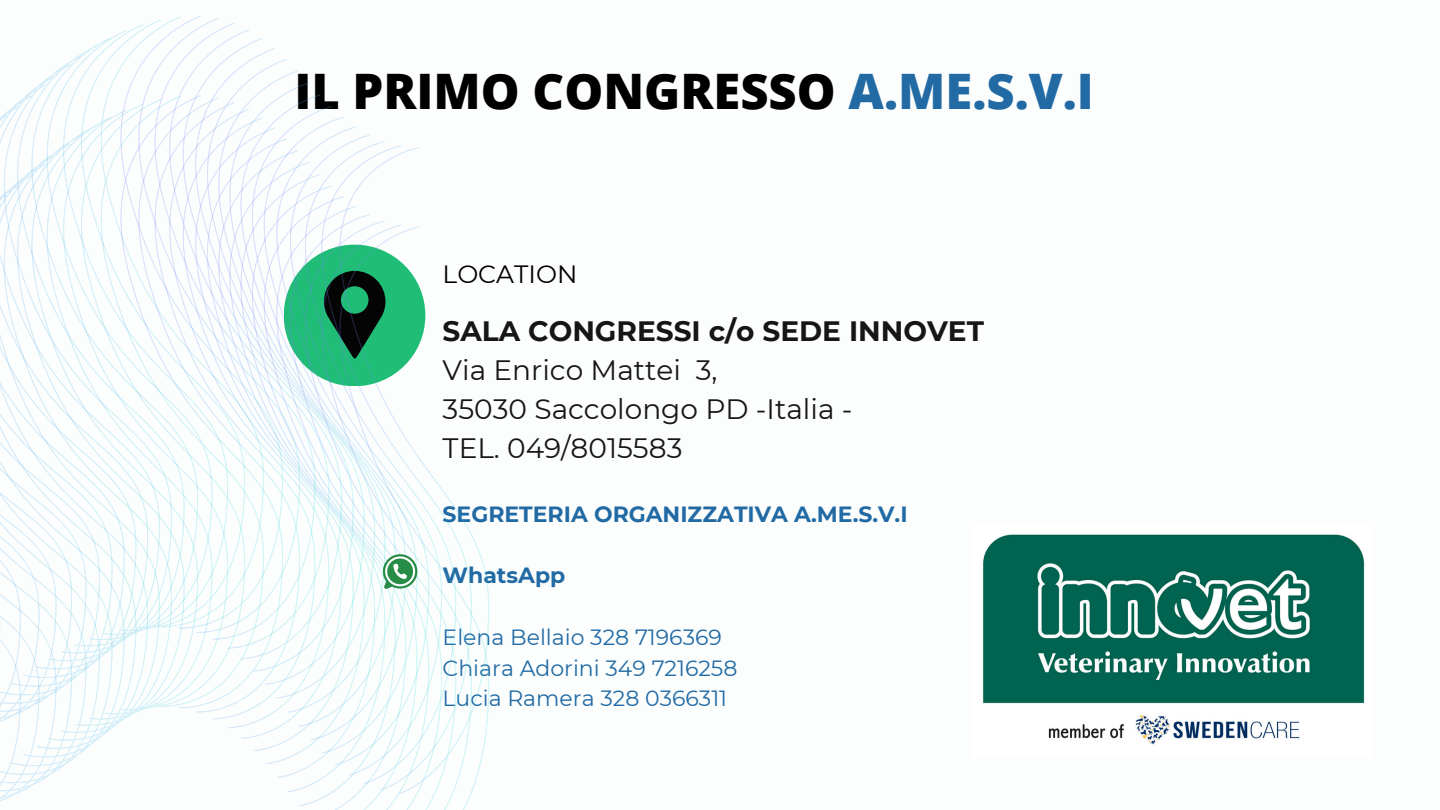
<style>
.page{position:relative;width:1440px;height:810px;background:#fff}
.page>*{position:absolute;margin:0;border:0;box-sizing:border-box;transform-origin:0 0}
.t1{font:800 48.9px "Open Sans";color:#000}
.t2{font:28px/39px "Montserrat";color:#161616}
.t3{font:25px "Montserrat";color:#000}
.t4{font:22px "Montserrat";color:#216aa4}
.t5{font:700 22px "Montserrat";color:#216aa4}
.s1{color:#216aa4}
.s2{font-weight:700}
</style>
<div class="page">
<img style="left:982px;top:534px;width:383px;height:211px">
<svg style="left:26px;top:34px;width:92px;height:62px"></svg>
<svg style="left:0;top:96px;width:136px;height:706px"></svg>
<svg style="left:118px;top:95px;width:165px;height:615px"></svg>
<svg style="left:136px;top:98px;width:147px;height:615px"></svg>
<svg style="left:152px;top:102px;width:152px;height:611px"></svg>
<svg style="left:167px;top:109px;width:158px;height:604px"></svg>
<svg style="left:181px;top:118px;width:161px;height:595px"></svg>
<svg style="left:193px;top:127px;width:161px;height:586px"></svg>
<svg style="left:205px;top:138px;width:160px;height:582px"></svg>
<svg style="left:216px;top:150px;width:159px;height:570px"></svg>
<svg style="left:227px;top:162px;width:158px;height:567px"></svg>
<svg style="left:238px;top:174px;width:147px;height:565px"></svg>
<svg style="left:247px;top:186px;width:138px;height:565px"></svg>
<svg style="left:259px;top:196px;width:126px;height:568px"></svg>
<svg style="left:272px;top:206px;width:113px;height:572px"></svg>
<svg style="left:285px;top:214px;width:100px;height:592px"></svg>
<svg style="left:300px;top:221px;width:101px;height:585px"></svg>
<svg style="left:317px;top:225px;width:84px;height:581px"></svg>
<svg style="left:335px;top:226px;width:154px;height:584px"></svg>
<svg style="left:383px;top:554px;width:34px;height:35px"></svg>
<h4 class="t1" style="left:294px;top:57px;width:801px">IL PRIMO CONGRESSO <span class="s1">A.ME.S.V.I</span></h4>
<p class="t3" style="left:443px;top:258px;width:136px">LOCATION</p>
<p class="t2" style="left:443px;top:312px;width:543px"><span class="s2">SALA CONGRESSI c/o SEDE INNOVET<br></span>Via Enrico Mattei 3,<br>35030 Saccolongo PD -Italia -<br>TEL. 049/8015583</p>
<h1 class="t5" style="left:443px;top:501px;width:466px">SEGRETERIA ORGANIZZATIVA A.ME.S.V.I</h1>
<p class="t5" style="left:443px;top:562px;width:124px">WhatsApp</p>
<p class="t4" style="left:443px;top:624px;width:281px">Elena Bellaio 328 7196369</p>
<h3 class="t4" style="left:443px;top:654px;width:296px">Chiara Adorini 349 7216258</h3>
<h2 class="t4" style="left:443px;top:685px;width:286px">Lucia Ramera 328 0366311</h2>
</div>
